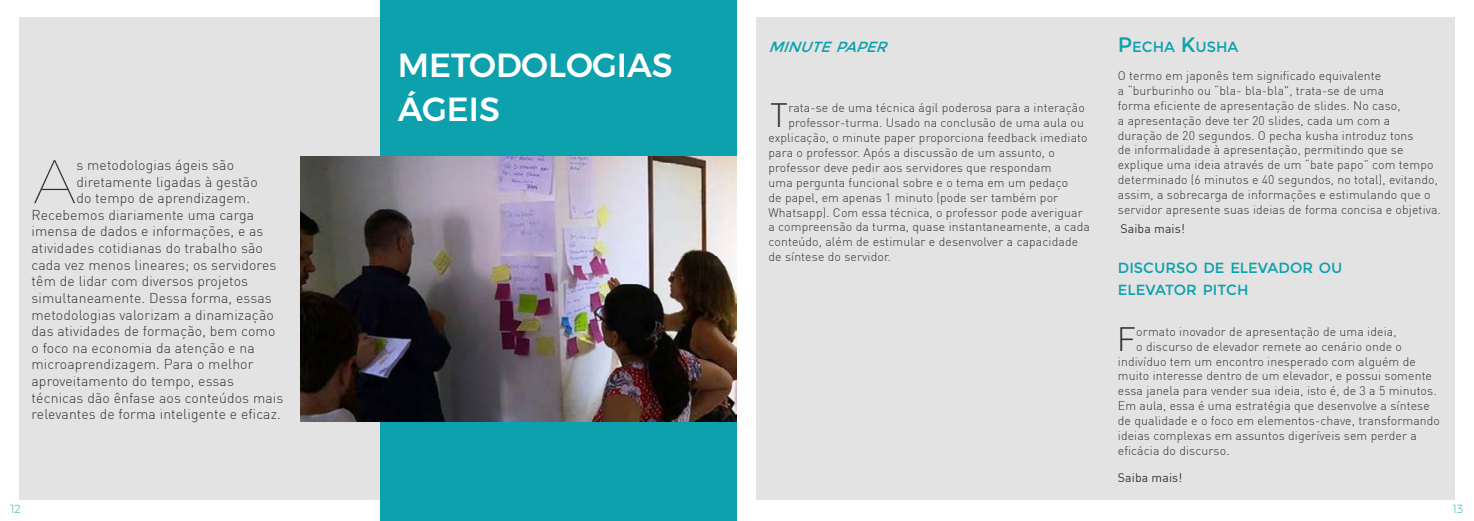
<style>
.page{position:relative;width:1474px;height:521px;background:#fff}
.page>*{position:absolute;margin:0;border:0;box-sizing:border-box;transform-origin:0 0}
.t1{font:100 61.6px "Montserrat";color:#333}
.t2{font:500 33.25px/43.8px "Montserrat";color:#fff}
.t3{font:300 33.16px "DIN";color:#333}
.t4{font:14.7px/21.9px "Montserrat";color:#0ca1ad}
.t5{font:italic 14.7px "Montserrat";color:#0ca1ad}
.t6{font:300 14px "DIN";letter-spacing:.01em;color:#333}
.t7{font:300 12.25px/14.9px "DIN";letter-spacing:.01em;color:#333}
.t8{font:12.25px "DIN";letter-spacing:.01em;color:#333}
.t9{font:200 11.38px "Montserrat";color:#0ca1ad}
.s1{font-size:21px}
</style>
<div class="page">
<div style="left:19px;top:17px;width:699px;height:483px;background:#e3e3e3"></div>
<div style="left:756px;top:17px;width:698px;height:483px;background:#e3e3e3"></div>
<div style="left:381px;top:0;width:356px;height:521px;background:#0ca1ad"></div>
<img style="left:300px;top:156px;width:437px;height:266px">
<h1 class="t1" style="left:34px;top:137px;width:44px">A</h1>
<p class="t6" style="left:76px;top:156px;width:159px">s metodologias ágeis são</p>
<p class="t6" style="left:76px;top:173px;width:183px">diretamente ligadas à gestão</p>
<p class="t6" style="left:76px;top:189px;width:175px">do tempo de aprendizagem.</p>
<p class="t6" style="left:32px;top:206px;width:224px">Recebemos diariamente uma carga</p>
<p class="t6" style="left:32px;top:223px;width:233px">imensa de dados e informações, e as</p>
<p class="t6" style="left:32px;top:239px;width:233px">atividades cotidianas do trabalho são</p>
<p class="t6" style="left:32px;top:256px;width:246px">cada vez menos lineares; os servidores</p>
<p class="t6" style="left:32px;top:273px;width:218px">têm de lidar com diversos projetos</p>
<p class="t6" style="left:32px;top:289px;width:242px">simultaneamente. Dessa forma, essas</p>
<p class="t6" style="left:32px;top:306px;width:244px">metodologias valorizam a dinamização</p>
<p class="t6" style="left:32px;top:322px;width:245px">das atividades de formação, bem como</p>
<p class="t6" style="left:32px;top:339px;width:225px">o foco na economia da atenção e na</p>
<p class="t6" style="left:32px;top:356px;width:223px">microaprendizagem. Para o melhor</p>
<p class="t6" style="left:32px;top:372px;width:204px">aproveitamento do tempo, essas</p>
<p class="t6" style="left:32px;top:389px;width:253px">técnicas dão ênfase aos conteúdos mais</p>
<p class="t6" style="left:32px;top:405px;width:251px">relevantes de forma inteligente e eficaz.</p>
<h2 class="t2" style="left:398px;top:43px;width:276px">METODOLOGIAS<br>ÁGEIS</h2>
<p class="t5" style="left:768px;top:38px;width:125px">MINUTE PAPER</p>
<p class="t4" style="left:1117px;top:36px;width:122px"><span class="s1">P</span>ECHA <span class="s1">K</span>USHA</p>
<h3 class="t3" style="left:770px;top:95px;width:19px">T</h3>
<p class="t7" style="left:788px;top:100px;width:298px">rata-se de uma técnica ágil poderosa para a interação</p>
<p class="t7" style="left:788px;top:115px;width:297px">professor-turma. Usado na conclusão de uma aula ou</p>
<p class="t7" style="left:768px;top:130px;width:321px">explicação, o minute paper proporciona feedback imediato</p>
<p class="t7" style="left:768px;top:145px;width:288px">para o professor. Após a discussão de um assunto, o</p>
<p class="t7" style="left:768px;top:160px;width:284px">professor deve pedir aos servidores que respondam</p>
<p class="t7" style="left:768px;top:175px;width:301px">uma pergunta funcional sobre e o tema em um pedaço</p>
<p class="t7" style="left:768px;top:190px;width:291px">de papel, em apenas 1 minuto (pode ser também por</p>
<p class="t7" style="left:768px;top:205px;width:316px">Whatsapp). Com essa técnica, o professor pode averiguar</p>
<p class="t7" style="left:768px;top:219px;width:323px">a compreensão da turma, quase instantaneamente, a cada</p>
<p class="t7" style="left:768px;top:234px;width:311px">conteúdo, além de estimular e desenvolver a capacidade</p>
<p class="t7" style="left:768px;top:249px;width:124px">de síntese do servidor.</p>
<p class="t7" style="left:1117px;top:68px;width:324px">O termo em japonês tem significado equivalente<br>a “burburinho ou “bla- bla-bla", trata-se de uma<br>forma eficiente de apresentação de slides. No caso,<br>a apresentação deve ter 20 slides, cada um com a<br>duração de 20 segundos. O pecha kusha introduz tons<br>de informalidade à apresentação, permitindo que se explique uma ideia através de um “bate papo” com tempo determinado (6 minutos e 40 segundos, no total), evitando, assim, a sobrecarga de informações e estimulando que o servidor apresente suas ideias de forma concisa e objetiva.</p>
<p class="t8" style="left:1120px;top:221px;width:66px">Saiba mais!</p>
<p class="t4" style="left:1117px;top:257px;width:226px">DISCURSO DE ELEVADOR OU<br>ELEVATOR PITCH</p>
<h3 class="t3" style="left:1116px;top:318px;width:21px">F</h3>
<p class="t7" style="left:1136px;top:324px;width:262px">ormato inovador de apresentação de uma ideia,</p>
<p class="t7" style="left:1136px;top:339px;width:267px">o discurso de elevador remete ao cenário onde o</p>
<p class="t7" style="left:1117px;top:354px;width:299px">indivíduo tem um encontro inesperado com alguém de</p>
<p class="t7" style="left:1117px;top:368px;width:316px">muito interesse dentro de um elevador, e possui somente</p>
<p class="t7" style="left:1117px;top:383px;width:320px">essa janela para vender sua ideia, isto é, de 3 a 5 minutos.</p>
<p class="t7" style="left:1117px;top:398px;width:313px">Em aula, essa é uma estratégia que desenvolve a síntese</p>
<p class="t7" style="left:1117px;top:413px;width:324px">de qualidade e o foco em elementos-chave, transformando</p>
<p class="t7" style="left:1117px;top:428px;width:300px">ideias complexas em assuntos digeríveis sem perder a</p>
<p class="t7" style="left:1117px;top:443px;width:113px">eficácia do discurso.</p>
<p class="t8" style="left:1117px;top:470px;width:66px">Saiba mais!</p>
<p class="t9" style="left:11px;top:501px;width:12px">12</p>
<p class="t9" style="left:1452px;top:501px;width:12px">13</p>
</div>
